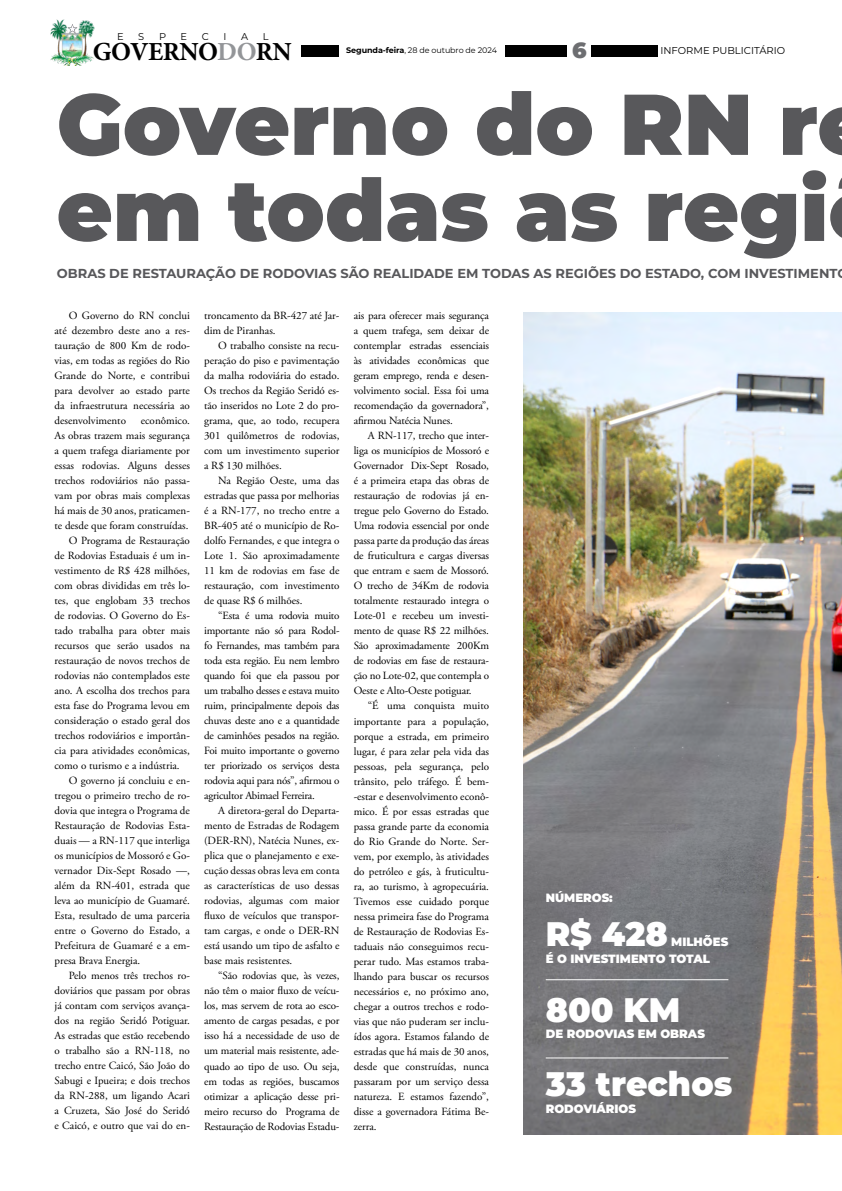
<style>
.page{position:relative;width:842px;height:1191px;background:#fff}
.page>*{position:absolute;margin:0;border:0;box-sizing:border-box;transform-origin:0 0}
.t1{font:900 86px/86px "Montserrat";color:#58585b}
.t2{font:900 34px "Montserrat";color:#fff}
.t3{font:700 26.1px "Minion Pro";letter-spacing:-.02em;color:#000}
.t4{font:900 22px "Montserrat";color:#6d6e71}
.t5{font:700 13px "Montserrat";color:#58585b}
.t6{font:900 12px/17px "Montserrat";color:#fff}
.t7{font:11px/15px "Adobe Garamond Pro";color:#000;text-align:justify}
.t8{font:10px "Montserrat";color:#000}
.t9{font:9.8px "Montserrat";color:#000}
.t10{font:8px "Montserrat";letter-spacing:-.01em;color:#000}
.s1{color:#939598}
.s2{font-weight:700}
</style>
<div class="page">
<div style="left:301px;top:45px;width:37px;height:12px;background:#000"></div>
<div style="left:505px;top:45px;width:153px;height:12px;background:#000"></div>
<div style="left:568px;top:37px;width:23px;height:22px;background:#fff"></div>
<img style="left:51px;top:20px;width:43px;height:45px">
<img style="left:523px;top:312px;width:319px;height:822px">
<hr style="left:546px;top:979px;width:182px;height:1px;background:#fff">
<hr style="left:546px;top:1057px;width:182px;height:1px;background:#fff">
<p class="t9" style="left:117px;top:30px;width:8px">E</p>
<p class="t9" style="left:138px;top:30px;width:8px">S</p>
<p class="t9" style="left:159px;top:30px;width:9px">P</p>
<p class="t9" style="left:181px;top:30px;width:8px">E</p>
<p class="t9" style="left:202px;top:30px;width:9px">C</p>
<p class="t9" style="left:223px;top:30px;width:4px">I</p>
<p class="t9" style="left:241px;top:30px;width:9px">A</p>
<p class="t9" style="left:263px;top:30px;width:7px">L</p>
<h3 class="t4" style="left:572px;top:34px;width:16px">6</h3>
<h1 class="t1" style="left:57px;top:76px;width:773px">Governo do RN r em todas as regi</h1>
<h3 class="t3" style="left:93px;top:33px;width:201px">GOVERNO<span class="s1">DO</span>RN</h3>
<p class="t10" style="left:346px;top:45px;width:152px"><span class="s2">Segunda-feira</span>, 28 de outubro de 2024</p>
<p class="t8" style="left:660px;top:44px;width:126px">INFORME PUBLICITÁRIO</p>
<p class="t5" style="left:57px;top:264px;width:782px">OBRAS DE RESTAURAÇÃO DE RODOVIAS SÃO REALIDADE EM TODAS AS REGIÕES DO ESTADO, COM INVESTIMENT</p>
<p class="t7" style="left:55px;top:308px;width:137px;text-indent:14px">O Governo do RN conclui até dezembro deste ano a res&shy;tauração de 800 Km de rodo&shy;vias, em todas as regiões do Rio Grande do Norte, e contribui para devolver ao estado parte da infraestrutura necessária ao desenvolvimento</p>
<p class="t7" style="left:141px;top:413px;width:51px">econômico.</p>
<p class="t7" style="left:55px;top:428px;width:137px">As obras trazem mais segurança</p>
<p class="t7" style="left:55px;top:443px;width:137px">a quem trafega diariamente por</p>
<p class="t7" style="left:55px;top:458px;width:137px">essas rodovias. Alguns desses</p>
<p class="t7" style="left:55px;top:473px;width:137px">trechos rodoviários não passa-</p>
<p class="t7" style="left:55px;top:488px;width:137px">vam por obras mais complexas</p>
<p class="t7" style="left:55px;top:503px;width:137px">há mais de 30 anos, praticamen-</p>
<p class="t7" style="left:55px;top:518px;width:135px">te desde que foram construídas.</p>
<p class="t7" style="left:69px;top:533px;width:123px">O Programa de Restauração</p>
<p class="t7" style="left:55px;top:548px;width:137px">de Rodovias Estaduais é um in-</p>
<p class="t7" style="left:55px;top:563px;width:137px">vestimento de R$ 428 milhões,</p>
<p class="t7" style="left:55px;top:578px;width:137px">com obras divididas em três lo-</p>
<p class="t7" style="left:55px;top:593px;width:137px">tes, que englobam 33 trechos</p>
<p class="t7" style="left:55px;top:608px;width:137px">de rodovias. O Governo do Es-</p>
<p class="t7" style="left:55px;top:623px;width:137px">tado trabalha para obter mais</p>
<p class="t7" style="left:55px;top:638px;width:137px">recursos que serão usados na</p>
<p class="t7" style="left:55px;top:653px;width:137px">restauração de novos trechos de</p>
<p class="t7" style="left:55px;top:668px;width:137px">rodovias não contemplados este</p>
<p class="t7" style="left:55px;top:683px;width:137px">ano. A escolha dos trechos para</p>
<p class="t7" style="left:55px;top:698px;width:137px">esta fase do Programa levou em</p>
<p class="t7" style="left:55px;top:713px;width:137px">consideração o estado geral dos</p>
<p class="t7" style="left:55px;top:728px;width:137px">trechos rodoviários e importân-</p>
<p class="t7" style="left:55px;top:743px;width:137px">cia para atividades econômicas,</p>
<p class="t7" style="left:55px;top:758px;width:127px">como o turismo e a indústria.</p>
<p class="t7" style="left:69px;top:773px;width:123px">O governo já concluiu e en-</p>
<p class="t7" style="left:55px;top:788px;width:137px">tregou o primeiro trecho de ro-</p>
<p class="t7" style="left:55px;top:803px;width:137px">dovia que integra o Programa de</p>
<p class="t7" style="left:55px;top:818px;width:137px">Restauração de Rodovias Esta-</p>
<p class="t7" style="left:55px;top:833px;width:137px">duais — a RN-117 que interliga</p>
<p class="t7" style="left:55px;top:848px;width:137px">os municípios de Mossoró e Go-</p>
<p class="t7" style="left:55px;top:863px;width:137px">vernador Dix-Sept Rosado —,</p>
<p class="t7" style="left:55px;top:878px;width:137px">além da RN-401, estrada que</p>
<p class="t7" style="left:55px;top:893px;width:137px">leva ao município de Guamaré.</p>
<p class="t7" style="left:55px;top:908px;width:137px">Esta, resultado de uma parceria</p>
<p class="t7" style="left:55px;top:923px;width:137px">entre o Governo do Estado, a</p>
<p class="t7" style="left:55px;top:938px;width:137px">Prefeitura de Guamaré e a em-</p>
<p class="t7" style="left:55px;top:953px;width:87px">presa Brava Energia.</p>
<p class="t7" style="left:69px;top:968px;width:123px">Pelo menos três trechos ro-</p>
<p class="t7" style="left:55px;top:983px;width:137px">doviários que passam por obras</p>
<p class="t7" style="left:55px;top:998px;width:137px">já contam com serviços avança-</p>
<p class="t7" style="left:55px;top:1013px;width:137px">dos na região Seridó Potiguar.</p>
<p class="t7" style="left:55px;top:1028px;width:137px">As estradas que estão recebendo</p>
<p class="t7" style="left:55px;top:1043px;width:137px">o trabalho são a RN-118, no</p>
<p class="t7" style="left:55px;top:1058px;width:137px">trecho entre Caicó, São João do</p>
<p class="t7" style="left:55px;top:1073px;width:137px">Sabugi e Ipueira; e dois trechos</p>
<p class="t7" style="left:55px;top:1088px;width:137px">da RN-288, um ligando Acari</p>
<p class="t7" style="left:55px;top:1103px;width:137px">a Cruzeta, São José do Seridó</p>
<p class="t7" style="left:55px;top:1118px;width:137px">e Caicó, e outro que vai do en-</p>
<p class="t7" style="left:204px;top:308px;width:137px">troncamento da BR-427 até Jar&shy;dim de Piranhas.</p>
<p class="t7" style="left:204px;top:338px;width:137px;text-indent:14px">O trabalho consiste na recu&shy;peração do piso e pavimentação da malha rodoviária do estado.<br>Os trechos da Região Seridó es&shy;tão inseridos no Lote 2 do pro&shy;grama, que, ao todo, recupera 301 quilômetros de rodovias, com um investimento superior a R$ 130 milhões.</p>
<p class="t7" style="left:204px;top:473px;width:137px;text-indent:14px">Na Região Oeste, uma das estradas que passa por melhorias é a RN-177, no trecho entre a BR-405 até o município de Ro&shy;dolfo Fernandes, e que integra o Lote 1. São aproximadamente 11 km de rodovias em fase de restauração, com investimento de quase R$ 6 milhões.</p>
<p class="t7" style="left:204px;top:608px;width:137px;text-indent:14px">“Esta é uma rodovia muito importante não só para Rodol&shy;fo Fernandes, mas também para toda esta região. Eu nem lembro quando foi que ela passou por um trabalho desses e estava muito ruim, principalmente depois das chuvas deste ano e a quantidade de caminhões pesados na região.<br>Foi muito importante o governo ter priorizado os serviços desta rodovia aqui para nós”, afirmou o agricultor Abimael Ferreira.</p>
<p class="t7" style="left:204px;top:803px;width:137px;text-indent:14px">A diretora-geral do Departa&shy;mento de Estradas de Rodagem (DER-RN), Natécia Nunes, ex&shy;plica que o planejamento e exe&shy;cução dessas obras leva em conta as características de uso dessas rodovias, algumas com maior fluxo de veículos que transpor&shy;tam cargas, e onde o DER-RN está usando um tipo de asfalto e base mais resistentes.</p>
<p class="t7" style="left:204px;top:968px;width:137px;text-indent:14px">“São rodovias que, às vezes, não têm o maior fluxo de veícu&shy;los, mas servem de rota ao esco&shy;amento de cargas pesadas, e por isso há a necessidade de uso de um material mais resistente, ade&shy;quado ao tipo de uso. Ou seja, em todas as regiões, buscamos otimizar a aplicação desse pri&shy;meiro recurso do Programa de Restauração de Rodovias Estadu-</p>
<p class="t7" style="left:354px;top:309px;width:137px">ais para oferecer mais segurança a quem trafega, sem deixar de contemplar estradas essenciais às atividades econômicas que geram emprego, renda e desen&shy;volvimento social. Essa foi uma recomendação da governadora”, afirmou Natécia Nunes.</p>
<p class="t7" style="left:354px;top:429px;width:137px;text-indent:14px">A RN-117, trecho que inter&shy;liga os municípios de Mossoró e Governador Dix-Sept Rosado, é a primeira etapa das obras de restauração de rodovias já en&shy;tregue pelo Governo do Estado.<br>Uma rodovia essencial por onde passa parte da produção das áreas de fruticultura e cargas diversas que entram e saem de Mossoró.<br>O trecho de 34Km de rodovia totalmente restaurado integra o Lote-01 e recebeu um investi&shy;mento de quase R$ 22 milhões.<br>São aproximadamente 200Km de rodovias em fase de restaura&shy;ção no Lote-02, que contempla o Oeste e Alto-Oeste potiguar.</p>
<p class="t7" style="left:354px;top:699px;width:137px;text-indent:14px">“É uma conquista muito importante para a população, porque a estrada, em primeiro lugar, é para zelar pela vida das pessoas, pela segurança, pelo trânsito, pelo tráfego. É bem--estar e desenvolvimento econô&shy;mico. É por essas estradas que passa grande parte da economia do Rio Grande do Norte. Ser&shy;vem, por exemplo, às atividades do petróleo e gás, à fruticultu&shy;ra, ao turismo, à agropecuária.<br>Tivemos esse cuidado porque nessa primeira fase do Programa de Restauração de Rodovias Es&shy;taduais não conseguimos recu&shy;perar tudo. Mas estamos traba&shy;lhando para buscar os recursos necessários e, no próximo ano, chegar a outros trechos e rodo&shy;vias que não puderam ser inclu&shy;ídos agora. Estamos falando de estradas que há mais de 30 anos, desde que construídas, nunca passaram por um serviço dessa natureza. E estamos fazendo”, disse a governadora Fátima Be&shy;zerra.</p>
<p class="t6" style="left:546px;top:888px;width:69px">NÚMEROS:</p>
<h2 class="t2" style="left:546px;top:908px;width:124px">R$ 428</h2>
<p class="t6" style="left:546px;top:932px;width:184px;text-indent:126px">MILHÕES<br>É O INVESTIMENTO TOTAL</p>
<h2 class="t2" style="left:546px;top:984px;width:136px">800 KM</h2>
<p class="t6" style="left:546px;top:1024px;width:161px">DE RODOVIAS EM OBRAS</p>
<h2 class="t2" style="left:546px;top:1058px;width:188px">33 trechos</h2>
<p class="t6" style="left:546px;top:1099px;width:92px">RODOVIÁRIOS</p>
</div>
